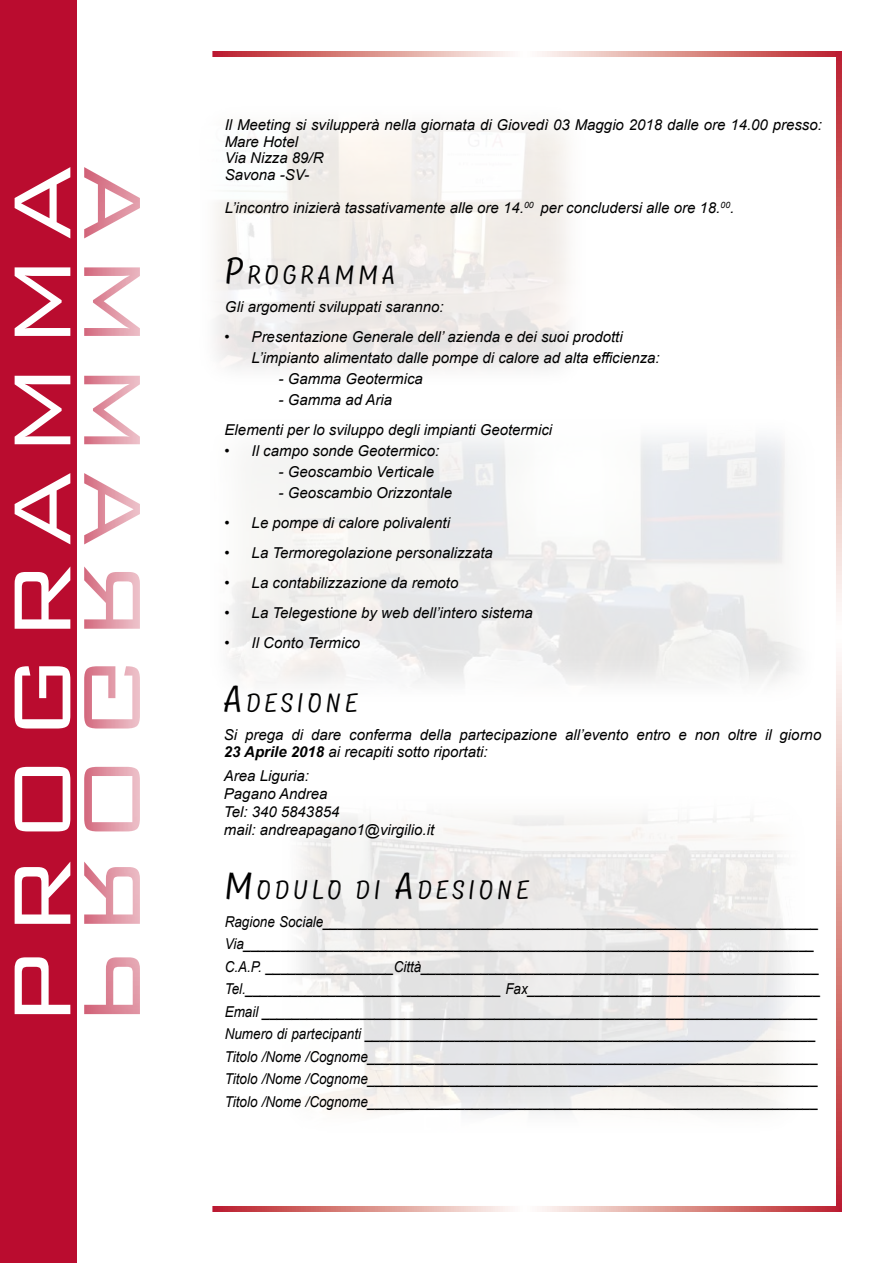
<style>
.page{position:relative;width:893px;height:1263px;background:#fff}
.page>*{position:absolute;margin:0;border:0;box-sizing:border-box;transform-origin:0 0}
.t1{font:300 108px "Bank Gothic BT";letter-spacing:.1em;color:#fff}
.t2{font:26.25px "TT Masters DEMO Birds";letter-spacing:.145em;color:#000}
.t3{font:italic 15px/16.5px "Arial";color:#000}
.t4{font:italic 15px/22.5px "Arial";color:#000;scale:.9 1}
.s1{font-size:37.5px}
.s2{font-weight:700}
</style>
<div class="page">
<div style="left:0;top:0;width:77px;height:1263px;background:#ba0c2f"></div>
<svg style="left:212px;top:51px;width:624px;height:6px;background:#dc918f"></svg>
<svg style="left:836px;top:51px;width:6px;height:1161px;background:#dc908e"></svg>
<svg style="left:212px;top:1206px;width:627px;height:6px;background:#dc908e"></svg>
<h1 class="t1" style="left:-17px;top:1028px;width:866px;rotate:-90deg">PROGRAMMA</h1>
<p class="t3" style="left:225px;top:117px;width:599px">Il Meeting si svilupperà nella giornata di Giovedì 03 Maggio 2018 dalle ore 14.00 presso:<br>Mare Hotel<br>Via Nizza 89/R<br>Savona -SV-</p>
<p class="t3" style="left:225px;top:200px;width:511px">L’incontro inizierà tassativamente alle ore 14.<sup>00</sup> per concludersi alle ore 18.<sup>00</sup>.</p>
<h2 class="t2" style="left:225px;top:259px;width:172px"><span class="s1">P</span>ROGRAMMA</h2>
<p class="t3" style="left:225px;top:299px;width:220px">Gli argomenti sviluppati saranno:</p>
<p class="t3" style="left:252px;top:326px;width:410px;line-height:21px;text-indent:-27px">• Presentazione Generale dell’ azienda e dei suoi prodotti<br>L’impianto alimentato dalle pompe di calore ad alta efficienza:</p>
<p class="t3" style="left:279px;top:371px;width:146px">- Gamma Geotermica</p>
<p class="t3" style="left:225px;top:385px;width:329px;line-height:30px;text-indent:54px">- Gamma ad Aria<br>Elementi per lo sviluppo degli impianti Geotermici</p>
<p class="t3" style="left:225px;top:443px;width:216px">• Il campo sonde Geotermico:</p>
<p class="t3" style="left:279px;top:464px;width:157px">- Geoscambio Verticale</p>
<p class="t3" style="left:279px;top:485px;width:175px">- Geoscambio Orizzontale</p>
<p class="t3" style="left:225px;top:515px;width:227px">• Le pompe di calore polivalenti</p>
<p class="t3" style="left:225px;top:545px;width:270px">• La Termoregolazione personalizzata</p>
<p class="t3" style="left:225px;top:575px;width:235px">• La contabilizzazione da remoto</p>
<p class="t3" style="left:225px;top:605px;width:310px">• La Telegestione by web dell’intero sistema</p>
<p class="t3" style="left:225px;top:635px;width:137px">• Il Conto Termico</p>
<h2 class="t2" style="left:224px;top:687px;width:135px"><span class="s1">A</span>DESIONE</h2>
<p class="t3" style="left:224px;top:727px;width:599px">Si prega di dare conferma della partecipazione all’evento entro e non oltre il giorno<br><span class="s2">23 Aprile 2018</span> ai recapiti sotto riportati:</p>
<p class="t3" style="left:224px;top:767px;width:212px;line-height:18px">Area Liguria:<br>Pagano Andrea<br>Tel: 340 5843854<br>mail: andreapagano1@virgilio.it</p>
<h2 class="t2" style="left:225px;top:874px;width:306px"><span class="s1">M</span>ODULO DI <span class="s1">A</span>DESIONE</h2>
<p class="t4" style="left:225px;top:910px;width:664px">Ragione Sociale__________________________________________________________________ Via____________________________________________________________________________ C.A.P. _________________Città_____________________________________________________ Tel.__________________________________ Fax_______________________________________ Email __________________________________________________________________________ Numero di partecipanti ____________________________________________________________ Titolo /Nome /Cognome____________________________________________________________ Titolo /Nome /Cognome____________________________________________________________ Titolo /Nome /Cognome____________________________________________________________</p>
</div>
